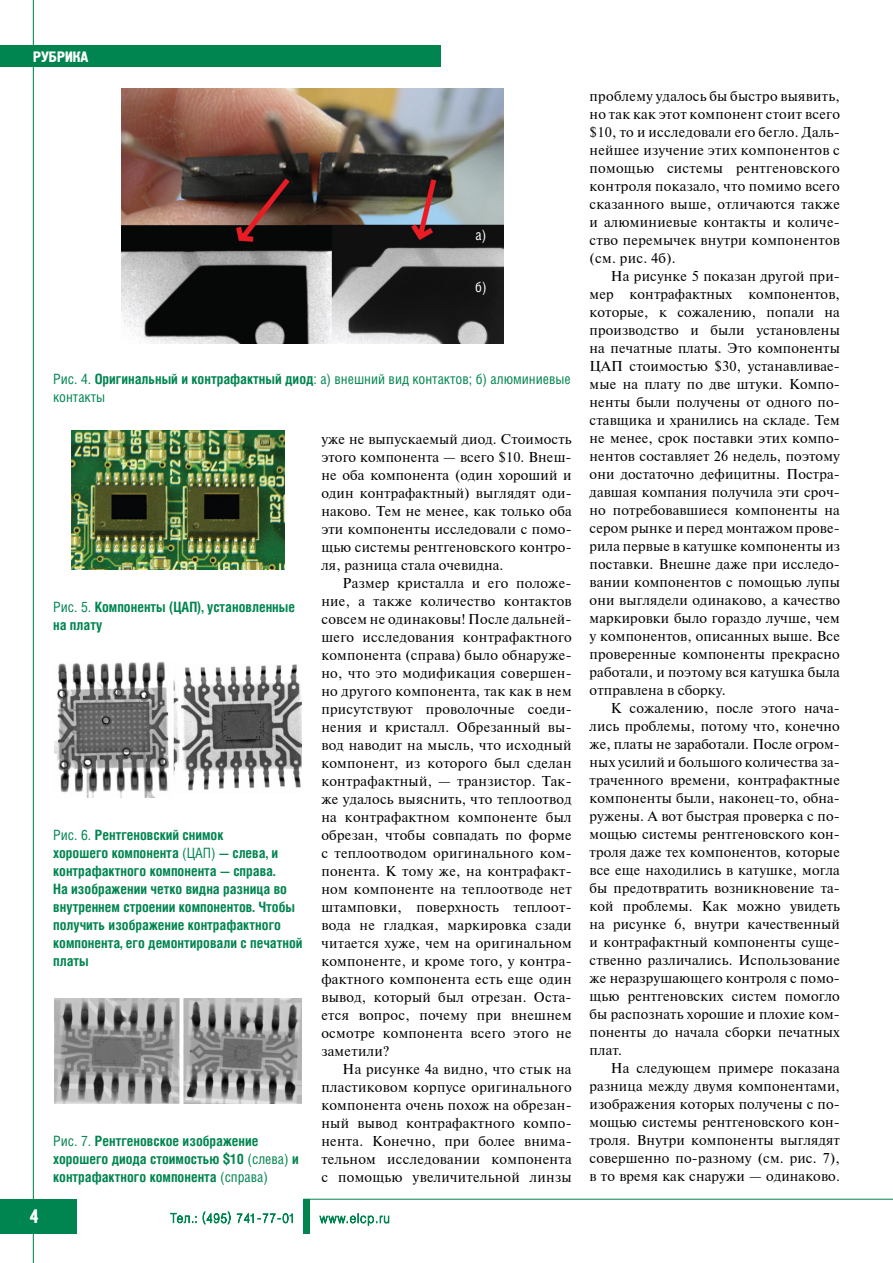
<style>
.page{position:relative;width:893px;height:1263px;background:#fff}
.page>*{position:absolute;margin:0;border:0;box-sizing:border-box;transform-origin:0 0}
.t1{font:19.5px "Hermes CTT";color:#fff}
.t2{font:15px "Hermes CTT";color:#fff}
.t3{font:14.25px/18px "Newton WINC";letter-spacing:.01em;color:#000;text-align:justify}
.t4{font:700 14.25px/18px "Helios Cond";color:#008550}
.t5{font:14.25px/18px "Helios Cond";color:#008550}
.t6{font:14.25px "Helios Cond";color:#fff}
.s1{font-weight:700}
.s2{font-weight:400}
</style>
<div class="page">
<hr style="left:33px;top:0;width:1px;height:1263px;background:#008550">
<div style="left:0;top:46px;width:440px;height:21px;background:#008550"></div>
<svg style="left:170px;top:1213px;width:26px;height:10px"></svg>
<svg style="left:202px;top:1211px;width:29px;height:14px"></svg>
<svg style="left:237px;top:1213px;width:56px;height:10px"></svg>
<div style="left:0;top:1199px;width:77px;height:34px;background:#008550"></div>
<div style="left:303px;top:1199px;width:7px;height:34px;background:#008550"></div>
<svg style="left:319px;top:1213px;width:70px;height:13px"></svg>
<hr style="left:303px;top:1199px;width:590px;height:1px;background:#008550">
<img style="left:72px;top:431px;width:213px;height:138px">
<img style="left:55px;top:662px;width:247px;height:136px">
<img style="left:55px;top:998px;width:247px;height:105px">
<img style="left:121px;top:88px;width:383px;height:256px">
<p class="t2" style="left:33px;top:48px;width:57px">рубрика</p>
<p class="t6" style="left:475px;top:226px;width:12px">а)</p>
<p class="t6" style="left:475px;top:278px;width:13px">б)</p>
<p class="t5" style="left:53px;top:369px;width:519px">Рис. 4. <span class="s1">Оригинальный и контрафактный диод</span>: а) внешний вид контактов; б) алюминиевые контакты</p>
<p class="t4" style="left:53px;top:598px;width:243px"><span class="s2">Рис. 5.</span> Компоненты (ЦАП), установленные на плату</p>
<p class="t4" style="left:53px;top:826px;width:251px"><span class="s2">Рис. 6.</span> Рентгеновский снимок<br>хорошего компонента <span class="s2">(ЦАП)</span> — слева, и контрафактного компонента — справа.<br>На изображении четко видна разница во внутреннем строении компонентов. Чтобы получить изображение контрафактного компонента, его демонтировали с печатной платы</p>
<h1 class="t1" style="left:30px;top:1206px;width:10px">4</h1>
<p class="t4" style="left:53px;top:1131px;width:247px"><span class="s2">Рис. 7.</span> Рентгеновское изображение хорошего диода стоимостью $10 <span class="s2">(слева)</span> и контрафактного компонента <span class="s2">(справа)</span></p>
<p class="t3" style="left:321px;top:430px;width:252px">уже не выпускаемый диод. Стоимость этого компонента — всего $10. Внеш&shy;не оба компонента (один хороший и один контрафактный) выглядят оди&shy;наково. Тем не менее, как только оба эти компоненты исследовали с помо&shy;щью системы рентгеновского контро&shy;ля, разница стала очевидна.</p>
<p class="t3" style="left:321px;top:574px;width:252px;text-indent:21px">Размер кристалла и его положе&shy;ние, а также количество контактов совсем не одинаковы! После дальней&shy;шего исследования контрафактного компонента (справа) было обнаруже&shy;но, что это модификация совершен&shy;но другого компонента, так как в нем присутствуют проволочные соеди&shy;нения и кристалл. Обрезанный вы&shy;вод наводит на мысль, что исходный компонент, из которого был сделан контрафактный, — транзистор. Так&shy;же удалось выяснить, что теплоотвод на контрафактном компоненте был обрезан, чтобы совпадать по форме с теплоотводом оригинального ком&shy;понента. К тому же, на контрафакт&shy;ном компоненте на теплоотводе нет штамповки, поверхность теплоот&shy;вода не гладкая, маркировка сзади читается хуже, чем на оригинальном компоненте, и кроме того, у контра&shy;фактного компонента есть еще один вывод, который был отрезан. Оста&shy;ется вопрос, почему при внешнем осмотре компонента всего этого не заметили?</p>
<p class="t3" style="left:321px;top:1060px;width:252px;text-indent:21px">На рисунке 4а видно, что стык на пластиковом корпусе оригинального компонента очень похож на обрезан&shy;ный вывод контрафактного компо&shy;нента. Конечно, при более внима&shy;тельном исследовании компонента с помощью увеличительной линзы</p>
<p class="t3" style="left:590px;top:87px;width:252px">проблему удалось бы быстро выявить, но так как этот компонент стоит всего $10, то и исследовали его бегло. Даль&shy;нейшее изучение этих компонентов с помощью системы рентгеновского контроля показало, что помимо всего сказанного выше, отличаются также и алюминиевые контакты и количе&shy;ство перемычек внутри компонентов (см. рис. 4б).</p>
<p class="t3" style="left:590px;top:267px;width:252px;text-indent:21px">На рисунке 5 показан другой при&shy;мер контрафактных компонентов, которые, к сожалению, попали на производство и были установлены на печатные платы. Это компоненты ЦАП стоимостью $30, устанавливае&shy;мые на плату по две штуки. Компо&shy;ненты были получены от одного по&shy;ставщика и хранились на складе. Тем не менее, срок поставки этих компо&shy;нентов составляет 26 недель, поэтому они достаточно дефицитны. Постра&shy;давшая компания получила эти сроч&shy;но потребовавшиеся компоненты на сером рынке и перед монтажом прове&shy;рила первые в катушке компоненты из поставки. Внешне даже при исследо&shy;вании компонентов с помощью лупы они выглядели одинаково, а качество маркировки было гораздо лучше, чем у компонентов, описанных выше. Все проверенные компоненты прекрасно работали, и поэтому вся катушка была отправлена в сборку.</p>
<p class="t3" style="left:590px;top:699px;width:252px;text-indent:21px">К сожалению, после этого нача&shy;лись проблемы, потому что, конечно же, платы не заработали. После огром&shy;ных усилий и большого количества за&shy;траченного времени, контрафактные компоненты были, наконец-то, обна&shy;ружены. А вот быстрая проверка с по&shy;мощью системы рентгеновского кон&shy;троля даже тех компонентов, которые все еще находились в катушке, могла бы предотвратить возникновение та&shy;кой проблемы. Как можно увидеть на рисунке 6, внутри качественный и контрафактный компоненты суще&shy;ственно различались. Использование же неразрушающего контроля с помо&shy;щью рентгеновских систем помогло бы распознать хорошие и плохие ком&shy;поненты до начала сборки печатных плат.</p>
<p class="t3" style="left:590px;top:1059px;width:252px;text-indent:21px">На следующем примере показана разница между двумя компонентами, изображения которых получены с по&shy;мощью системы рентгеновского кон&shy;троля. Внутри компоненты выглядят совершенно по-разному (см. рис. 7), в то время как снаружи — одинаково.</p>
</div>
